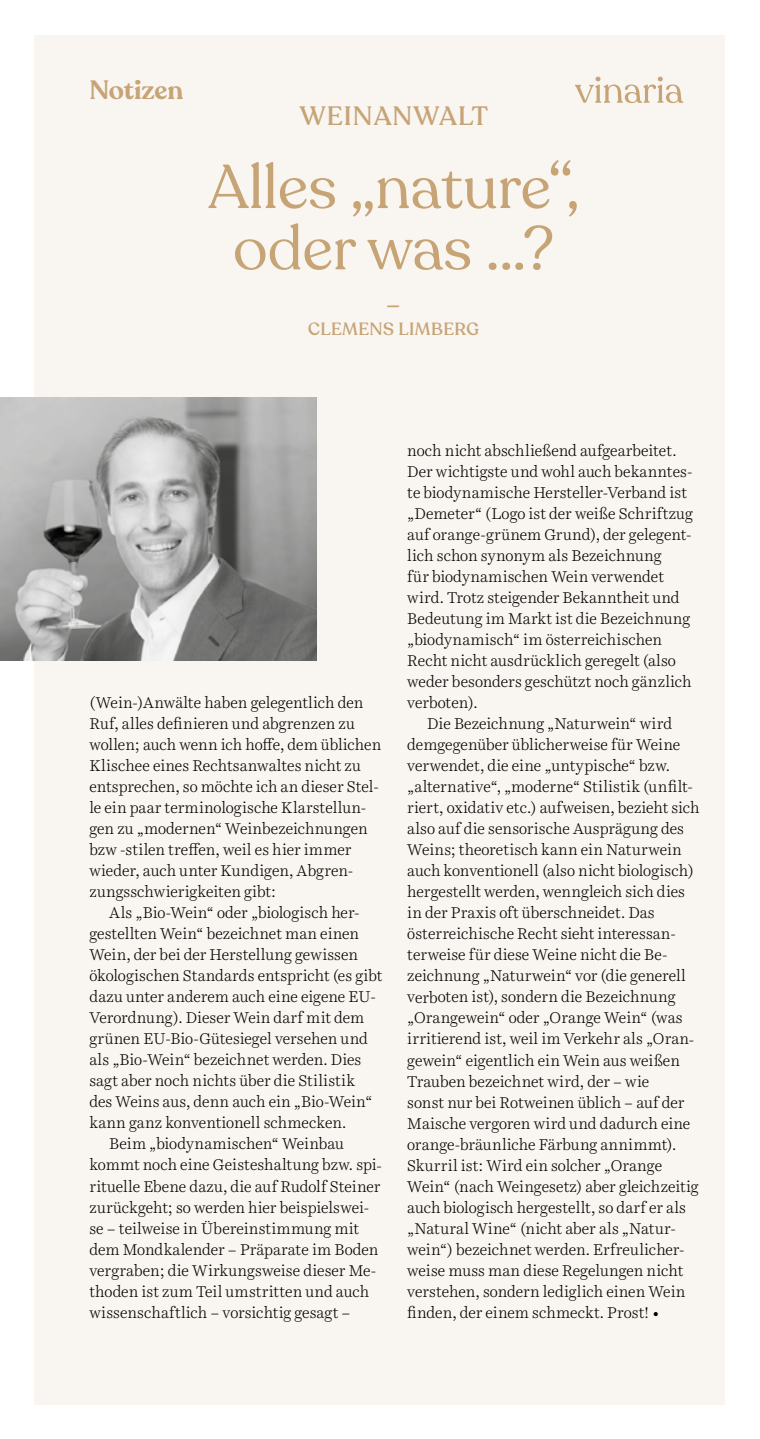
<style>
.page{position:relative;width:760px;height:1439px;background:#fff}
.page>*{position:absolute;margin:0;border:0;box-sizing:border-box;transform-origin:0 0}
.t1{font:61.25px/61.2px "Recoleta";color:#c6a476;text-align:center}
.t2{font:500 26.25px "Recoleta";letter-spacing:.04em;color:#c6a476}
.t3{font:600 26.25px "Recoleta";letter-spacing:-.005em;color:#c6a476}
.t4{font:italic 500 26.25px "Harrietv 2 Text";color:#c6a476}
.t5{font:500 17.5px "Recoleta";letter-spacing:.025em;color:#c6a476}
.t6{font:300 15.75px/21px "Harrietv 2 Text";color:#000}
</style>
<div class="page">
<div style="left:35px;top:35px;width:689px;height:1369px;background:#f9f5f0"></div>
<img style="left:0;top:397px;width:316px;height:263px">
<svg style="left:575px;top:77px;width:108px;height:26px"></svg>
<h2 class="t3" style="left:89px;top:74px;width:95px">Notizen</h2>
<h2 class="t2" style="left:299px;top:100px;width:190px">WEINANWALT</h2>
<h1 class="t1" style="left:208px;top:157px;width:373px">Alles „nature“, oder was …?</h1>
<h2 class="t4" style="left:386px;top:286px;width:16px">–</h2>
<p class="t5" style="left:308px;top:318px;width:172px">CLEMENS LIMBERG</p>
<p class="t6" style="left:89px;top:692px;width:293px">(Wein-)Anwälte haben gelegentlich den Ruf, alles definieren und abgrenzen zu wollen; auch wenn ich hoffe, dem üblichen Klischee eines Rechtsanwaltes nicht zu entsprechen, so möchte ich an dieser Stel&shy;le ein paar terminologische Klarstellun&shy;gen zu „modernen“ Weinbezeichnungen bzw -stilen treffen, weil es hier immer wieder, auch unter Kundigen, Abgren&shy;zungsschwierigkeiten gibt:</p>
<p class="t6" style="left:109px;top:902px;width:252px">Als „Bio-Wein“ oder „biologisch her-</p>
<p class="t6" style="left:89px;top:923px;width:271px">gestellten Wein“ bezeichnet man einen</p>
<p class="t6" style="left:89px;top:944px;width:270px">Wein, der bei der Herstellung gewissen</p>
<p class="t6" style="left:89px;top:965px;width:294px">ökologischen Standards entspricht (es gibt</p>
<p class="t6" style="left:89px;top:986px;width:288px">dazu unter anderem auch eine eigene EU-</p>
<p class="t6" style="left:89px;top:1007px;width:276px">Verordnung). Dieser Wein darf mit dem</p>
<p class="t6" style="left:89px;top:1028px;width:280px">grünen EU-Bio-Gütesiegel versehen und</p>
<p class="t6" style="left:89px;top:1049px;width:273px">als „Bio-Wein“ bezeichnet werden. Dies</p>
<p class="t6" style="left:89px;top:1070px;width:267px">sagt aber noch nichts über die Stilistik</p>
<p class="t6" style="left:89px;top:1091px;width:284px">des Weins aus, denn auch ein „Bio-Wein“</p>
<p class="t6" style="left:89px;top:1112px;width:258px">kann ganz konventionell schmecken.</p>
<p class="t6" style="left:109px;top:1133px;width:236px">Beim „biodynamischen“ Weinbau</p>
<p class="t6" style="left:89px;top:1154px;width:294px">kommt noch eine Geisteshaltung bzw. spi-</p>
<p class="t6" style="left:89px;top:1175px;width:292px">rituelle Ebene dazu, die auf Rudolf Steiner</p>
<p class="t6" style="left:89px;top:1196px;width:281px">zurückgeht; so werden hier beispielswei-</p>
<p class="t6" style="left:89px;top:1217px;width:271px">se – teilweise in Übereinstimmung mit</p>
<p class="t6" style="left:89px;top:1238px;width:290px">dem Mondkalender – Präparate im Boden</p>
<p class="t6" style="left:89px;top:1259px;width:288px">vergraben; die Wirkungsweise dieser Me-</p>
<p class="t6" style="left:89px;top:1280px;width:281px">thoden ist zum Teil umstritten und auch</p>
<p class="t6" style="left:89px;top:1301px;width:262px">wissenschaftlich – vorsichtig gesagt –</p>
<p class="t6" style="left:407px;top:440px;width:287px">noch nicht abschließend aufgearbeitet.<br>Der wichtigste und wohl auch bekanntes&shy;te biodynamische Hersteller-Verband ist „Demeter“ (Logo ist der weiße Schriftzug auf orange-grünem Grund), der gelegent&shy;lich schon synonym als Bezeichnung<br>für biodynamischen Wein verwendet wird. Trotz steigender Bekanntheit und Bedeutung im Markt ist die Bezeichnung „biodynamisch“ im österreichischen Recht nicht ausdrücklich geregelt (also weder besonders geschützt noch gänzlich verboten).</p>
<p class="t6" style="left:407px;top:713px;width:294px;text-indent:20px">Die Bezeichnung „Naturwein“ wird demgegenüber üblicherweise für Weine verwendet, die eine „untypische“ bzw. „alternative“, „moderne“ Stilistik (unfilt&shy;riert, oxidativ etc.) aufweisen, bezieht sich also auf die sensorische Ausprägung des Weins; theoretisch kann ein Naturwein auch konventionell (also nicht biologisch) hergestellt werden, wenngleich sich dies in der Praxis oft überschneidet. Das österreichische Recht sieht interessan&shy;terweise für diese Weine nicht die Be&shy;zeichnung „Naturwein“ vor (die generell verboten ist), sondern die Bezeichnung „Orangewein“ oder „Orange Wein“ (was irritierend ist, weil im Verkehr als „Oran&shy;gewein“ eigentlich ein Wein aus weißen Trauben bezeichnet wird, der – wie<br>sonst nur bei Rotweinen üblich – auf der Maische vergoren wird und dadurch eine orange-bräunliche Färbung annimmt).<br>Skurril ist: Wird ein solcher „Orange Wein“ (nach Weingesetz) aber gleichzeitig auch biologisch hergestellt, so darf er als „Natural Wine“ (nicht aber als „Natur&shy;wein“) bezeichnet werden. Erfreulicher&shy;weise muss man diese Regelungen nicht verstehen, sondern lediglich einen Wein finden, der einem schmeckt. Prost! •</p>
</div>
